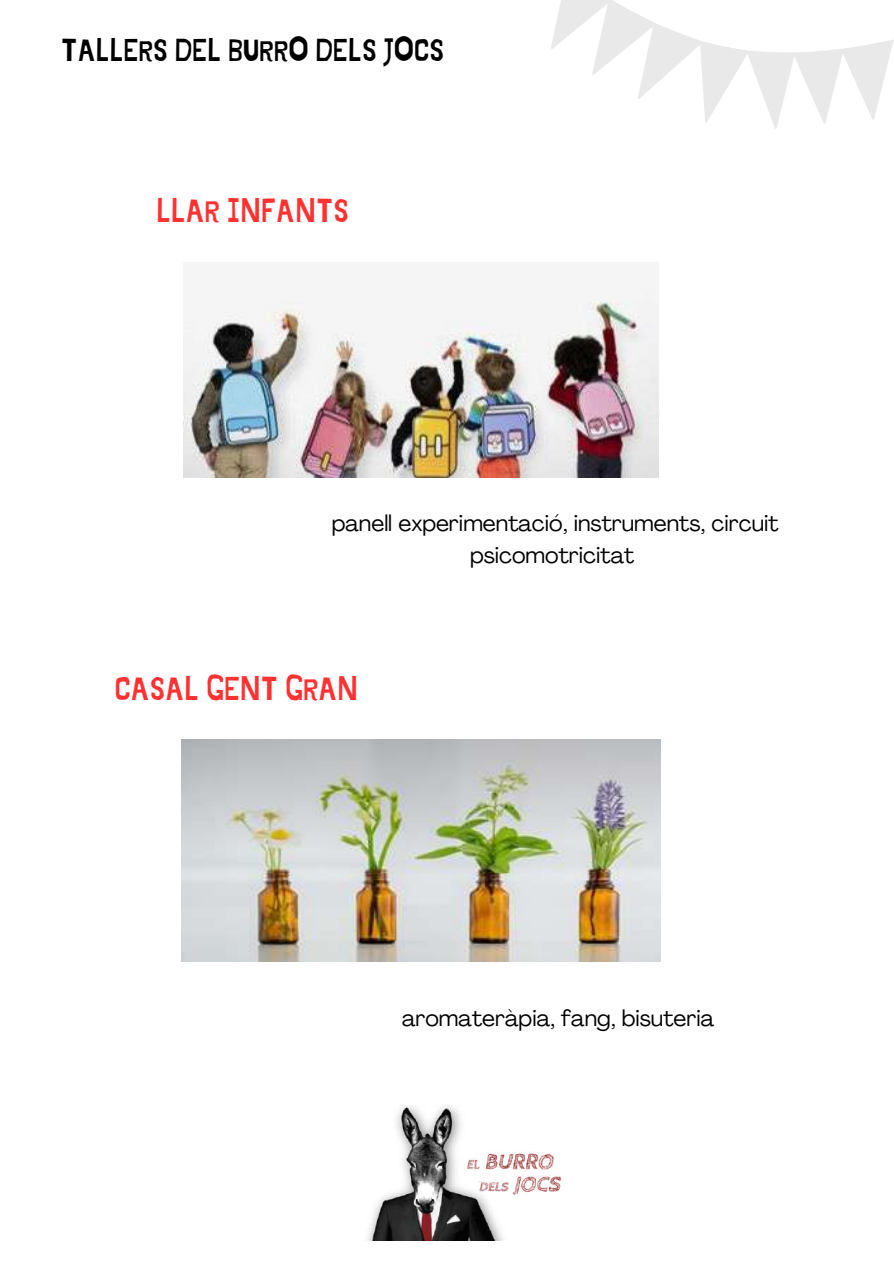
<style>
.page{position:relative;width:894px;height:1264px;background:#fff}
.page>*{position:absolute;margin:0;border:0;box-sizing:border-box;transform-origin:0 0}
.t1{font:33px "Jingleberry";color:#ff3131}
.t2{font:31.5px "Jingleberry";color:#000}
.t3{font:22.5px/31.5px "Agrandir";color:#000;text-align:center}
</style>
<div class="page">
<svg style="left:551px;top:0;width:342px;height:129px"></svg>
<img style="left:367px;top:1105px;width:195px;height:135px">
<img style="left:184px;top:291px;width:474px;height:186px">
<img style="left:182px;top:739px;width:478px;height:222px">
<h2 class="t2" style="left:61px;top:36px;width:384px">TALLERS DEL BURRO DELS JOCS</h2>
<h1 class="t1" style="left:156px;top:196px;width:194px">LLAR INFANTS</h1>
<p class="t3" style="left:332px;top:510px;width:448px">panell experimentació, instruments, circuit psicomotricitat</p>
<h1 class="t1" style="left:115px;top:673px;width:245px">CASAL GENT GRAN</h1>
<p class="t3" style="left:402px;top:1004px;width:314px">aromateràpia, fang, bisuteria</p>
</div>
